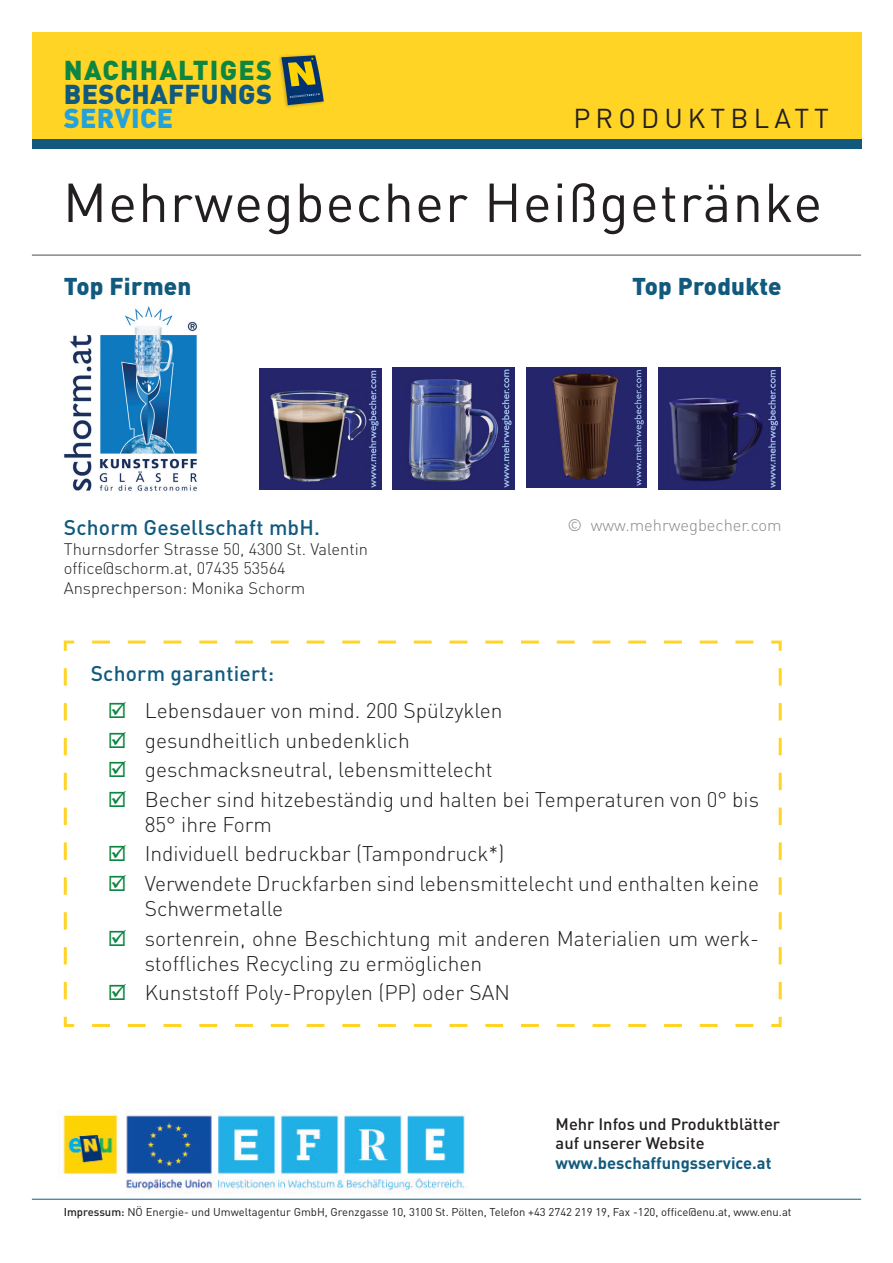
<style>
.page{position:relative;width:893px;height:1263px;background:#fff}
.page>*{position:absolute;margin:0;border:0;box-sizing:border-box;transform-origin:0 0}
.t1{font:54px "DIN Pro";letter-spacing:.025em;color:#231f20}
.t2{font:900 27px "DIN Pro";letter-spacing:.045em;color:#0d8642}
.t3{font:900 27px "DIN Pro";letter-spacing:.01em;color:#115a7e}
.t4{font:27px "DIN Pro";letter-spacing:.19em;color:#231f20}
.t5{font:900 27px "DIN Pro";letter-spacing:.01em;color:#23a1db}
.t6{font:900 24px "DIN Pro";letter-spacing:.01em;color:#115a7e}
.t7{font:300 21px/29.4px "DIN Pro";color:#231f20}
.t8{font:500 21px "DIN Pro";letter-spacing:.01em;color:#115a7e}
.t9{font:300 16.5px/19.8px "DIN Pro";color:#231f20}
.t10{font:500 16.5px/19.5px "DIN Pro";color:#231f20}
.t11{font:700 16.5px "DIN Pro";color:#115a7e}
.t12{font:300 16.5px "DIN Pro";color:#87898c}
.t13{font:11.25px "DIN Pro";color:#231f20}
.s1{font-weight:500}
</style>
<div class="page">
<div style="left:32px;top:138px;width:829px;height:11px;background:#115a7e"></div>
<div style="left:32px;top:32px;width:829px;height:106px;background:#ffd424"></div>
<div style="left:277px;top:53px;width:48px;height:55px;background:#231f20;opacity:.25"></div>
<svg style="left:281px;top:55px;width:43px;height:50px"></svg>
<hr style="left:32px;top:1199px;width:829px;height:1px;background:#115a7e">
<img style="left:61px;top:1114px;width:408px;height:80px">
<img style="left:64px;top:306px;width:134px;height:185px">
<img style="left:259px;top:368px;width:122px;height:121px">
<img style="left:659px;top:368px;width:121px;height:121px">
<img style="left:527px;top:368px;width:119px;height:119px">
<img style="left:393px;top:368px;width:121px;height:121px">
<hr style="left:32px;top:254px;width:829px;height:2px;background:#87898c">
<svg style="left:63px;top:640px;width:719px;height:387px"></svg>
<svg style="left:109px;top:702px;width:17px;height:16px"></svg>
<svg style="left:109px;top:732px;width:17px;height:16px"></svg>
<svg style="left:109px;top:761px;width:17px;height:16px"></svg>
<svg style="left:109px;top:790px;width:17px;height:17px"></svg>
<svg style="left:109px;top:845px;width:17px;height:16px"></svg>
<svg style="left:109px;top:875px;width:17px;height:16px"></svg>
<svg style="left:109px;top:929px;width:17px;height:16px"></svg>
<svg style="left:109px;top:984px;width:17px;height:16px"></svg>
<p class="t2" style="left:64px;top:51px;width:210px">NACHHALTIGES</p>
<p class="t3" style="left:64px;top:75px;width:210px">BESCHAFFUNGS</p>
<p class="t5" style="left:64px;top:99px;width:111px">SERVICE</p>
<p class="t4" style="left:573px;top:99px;width:257px">PRODUKTBLATT</p>
<h1 class="t1" style="left:63px;top:166px;width:761px">Mehrwegbecher Heißgetränke</h1>
<p class="t6" style="left:64px;top:270px;width:129px">Top Firmen</p>
<p class="t8" style="left:64px;top:513px;width:258px">Schorm Gesellschaft mbH.</p>
<p class="t9" style="left:64px;top:538px;width:306px">Thurnsdorfer Strasse 50, 4300 St. Valentin office@schorm.at, 07435 53564<br>Ansprechperson: Monika Schorm</p>
<p class="t6" style="left:632px;top:270px;width:151px">Top Produkte</p>
<p class="t12" style="left:568px;top:514px;width:216px">© www.mehrwegbecher.com</p>
<p class="t8" style="left:91px;top:659px;width:185px">Schorm garantiert:</p>
<p class="t7" style="left:145px;top:695px;width:616px">Lebensdauer von mind. 200 Spülzyklen<br>gesundheitlich unbedenklich<br>geschmacksneutral, lebensmittelecht<br>Becher sind hitzebeständig und halten bei Temperaturen von 0° bis</p>
<p class="t7" style="left:145px;top:809px;width:616px">85° ihre Form<br>Individuell bedruckbar (Tampondruck*)<br>Verwendete Druckfarben sind lebensmittelecht und enthalten keine</p>
<p class="t7" style="left:145px;top:893px;width:616px">Schwermetalle<br>sortenrein, ohne Beschichtung mit anderen Materialien um werk-</p>
<p class="t7" style="left:145px;top:947px;width:367px">stoffliches Recycling zu ermöglichen<br>Kunststoff Poly-Propylen (PP) oder SAN</p>
<p class="t10" style="left:556px;top:1113px;width:226px">Mehr Infos und Produktblätter auf unserer Website</p>
<p class="t11" style="left:556px;top:1151px;width:217px">www.beschaffungsservice.at</p>
<p class="t13" style="left:64px;top:1204px;width:729px"><span class="s1">Impressum:</span> NÖ Energie- und Umweltagentur GmbH, Grenzgasse 10, 3100 St. Pölten, Telefon +43 2742 219 19, Fax -120, office@enu.at, www.enu.at</p>
</div>
